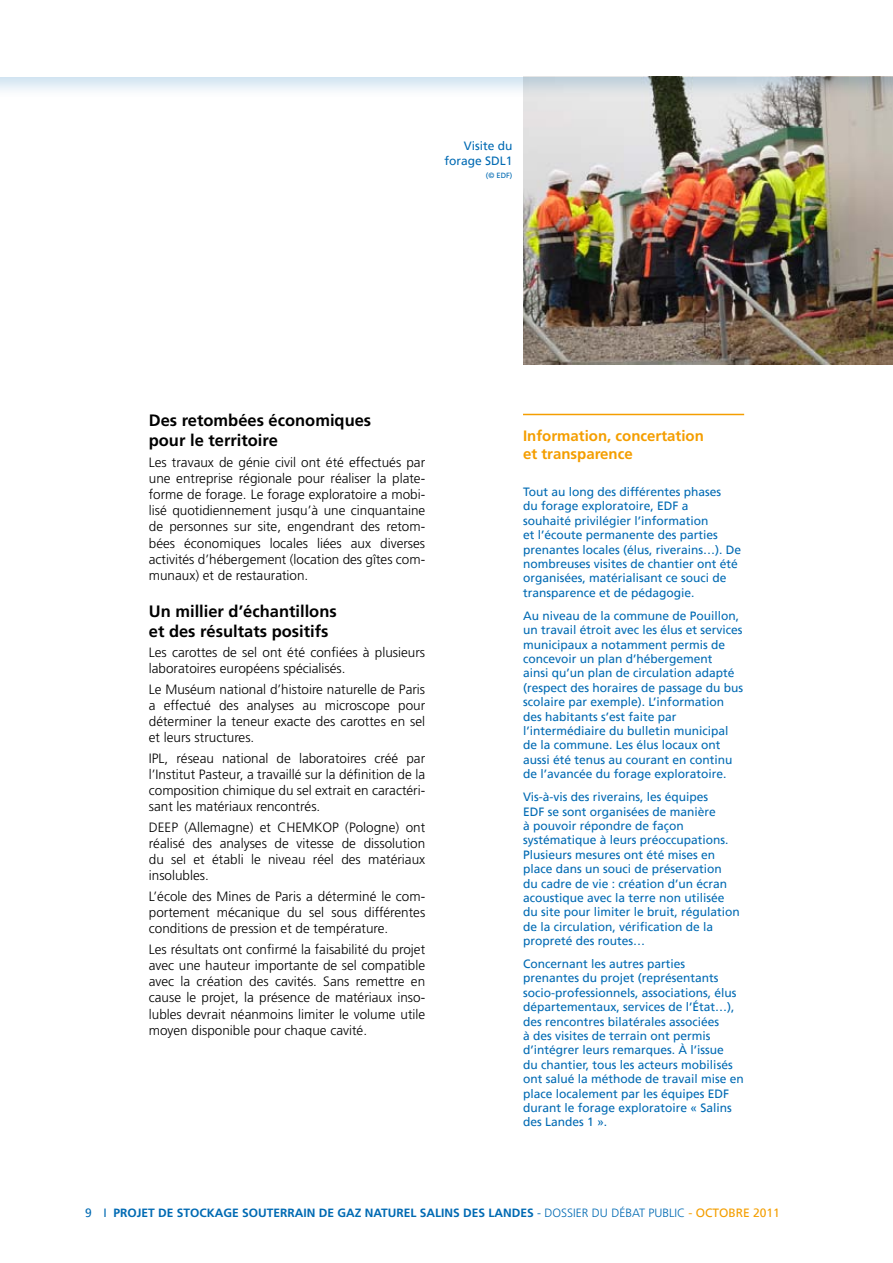
<style>
.page{position:relative;width:893px;height:1263px;background:#fff}
.page>*{position:absolute;margin:0;border:0;box-sizing:border-box;transform-origin:0 0}
.t1{font:700 16.5px/19.8px "Frutiger";color:#000}
.t2{font:700 15px/18px "Frutiger";color:#f49e00}
.t3{font:300 13.5px/16.2px "Frutiger";color:#000;text-align:justify}
.t4{font:12px/14.4px "Frutiger";color:#006ab3}
.t5{font:700 12px "Frutiger";color:#006ab3}
.t6{font:7.5px "Frutiger";color:#006ab3}
.s1{font-weight:400}
.s2{font-weight:300}
.s3{font-weight:400;color:#f49e00}
</style>
<div class="page">
<div style="left:0;top:0;width:893px;height:99px;background:#006ab3;opacity:.2"></div>
<div style="left:0;top:0;width:893px;height:77px;background:#fff"></div>
<hr style="left:523px;top:414px;width:221px;height:1px;background:#f49e00">
<img style="left:523px;top:77px;width:370px;height:288px">
<p class="t4" style="left:444px;top:139px;width:70px;text-align:right">Visite du forage SDL1</p>
<p class="t6" style="left:486px;top:171px;width:28px">(© EDF)</p>
<h1 class="t1" style="left:149px;top:411px;width:224px">Des retombées économiques pour le territoire</h1>
<p class="t3" style="left:149px;top:454px;width:278px">Les travaux de génie civil ont été effectués par une entreprise régionale pour réaliser la plate&shy;forme de forage. Le forage exploratoire a mobi&shy;lisé quotidiennement jusqu’à une cinquantaine de personnes sur site, engendrant des retom&shy;bées économiques locales liées aux diverses activités d’hébergement (location des gîtes com&shy;munaux) et de restauration.</p>
<h1 class="t1" style="left:149px;top:601px;width:189px">Un millier d’échantillons et des résultats positifs</h1>
<p class="t3" style="left:149px;top:644px;width:278px">Les carottes de sel ont été confiées à plusieurs laboratoires européens spécialisés.</p>
<p class="t3" style="left:149px;top:681px;width:278px">Le Muséum national d’histoire naturelle de Paris a effectué des analyses au microscope pour déterminer la teneur exacte des carottes en sel et leurs structures.</p>
<p class="t3" style="left:149px;top:750px;width:278px">IPL, réseau national de laboratoires créé par l’Institut Pasteur, a travaillé sur la définition de la composition chimique du sel extrait en caractéri&shy;sant les matériaux rencontrés.</p>
<p class="t3" style="left:149px;top:819px;width:17px">DEEP</p>
<p class="t3" style="left:149px;top:819px;width:278px;text-indent:36px">(Allemagne) et CHEMKOP (Pologne) ont réalisé des analyses de vitesse de dissolution du sel et établi le niveau réel des matériaux insolubles.</p>
<p class="t3" style="left:149px;top:888px;width:278px">L’école des Mines de Paris a déterminé le com&shy;portement mécanique du sel sous différentes conditions de pression et de température.</p>
<p class="t3" style="left:149px;top:941px;width:278px">Les résultats ont confirmé la faisabilité du projet avec une hauteur importante de sel compatible avec la création des cavités. Sans remettre en cause le projet, la présence de matériaux inso&shy;lubles devrait néanmoins limiter le volume utile moyen disponible pour chaque cavité.</p>
<p class="t2" style="left:523px;top:427px;width:182px">Information, concertation et transparence</p>
<p class="t4" style="left:523px;top:485px;width:220px">Tout au long des différentes phases<br>du forage exploratoire, EDF a<br>souhaité privilégier l’information<br>et l’écoute permanente des parties prenantes locales (élus, riverains…). De nombreuses visites de chantier ont été organisées, matérialisant ce souci de transparence et de pédagogie.</p>
<p class="t4" style="left:523px;top:608px;width:222px">Au niveau de la commune de Pouillon, un travail étroit avec les élus et services municipaux a notamment permis de concevoir un plan d’hébergement<br>ainsi qu’un plan de circulation adapté (respect des horaires de passage du bus scolaire par exemple). L’information des habitants s’est faite par l’intermédiaire du bulletin municipal de la commune. Les élus locaux ont aussi été tenus au courant en continu de l’avancée du forage exploratoire.</p>
<p class="t4" style="left:523px;top:790px;width:218px">Vis-à-vis des riverains, les équipes<br>EDF se sont organisées de manière<br>à pouvoir répondre de façon systématique à leurs préoccupations.<br>Plusieurs mesures ont été mises en place dans un souci de préservation<br>du cadre de vie : création d’un écran acoustique avec la terre non utilisée du site pour limiter le bruit, régulation de la circulation, vérification de la propreté des routes…</p>
<p class="t4" style="left:523px;top:957px;width:222px">Concernant les autres parties prenantes du projet (représentants socio-professionnels, associations, élus départementaux, services de l’État…), des rencontres bilatérales associées<br>à des visites de terrain ont permis d’intégrer leurs remarques. À l’issue<br>du chantier, tous les acteurs mobilisés ont salué la méthode de travail mise en place localement par les équipes EDF durant le forage exploratoire « Salins des Landes 1 ».</p>
<p class="t5" style="left:85px;top:1205px;width:696px"><span class="s1">9 I</span> Projet de stockage souterrain de gaz naturel Salins des Landes <span class="s2">- Dossier du débat public</span> <span class="s3">- OCTOBRE 2011</span></p>
</div>
